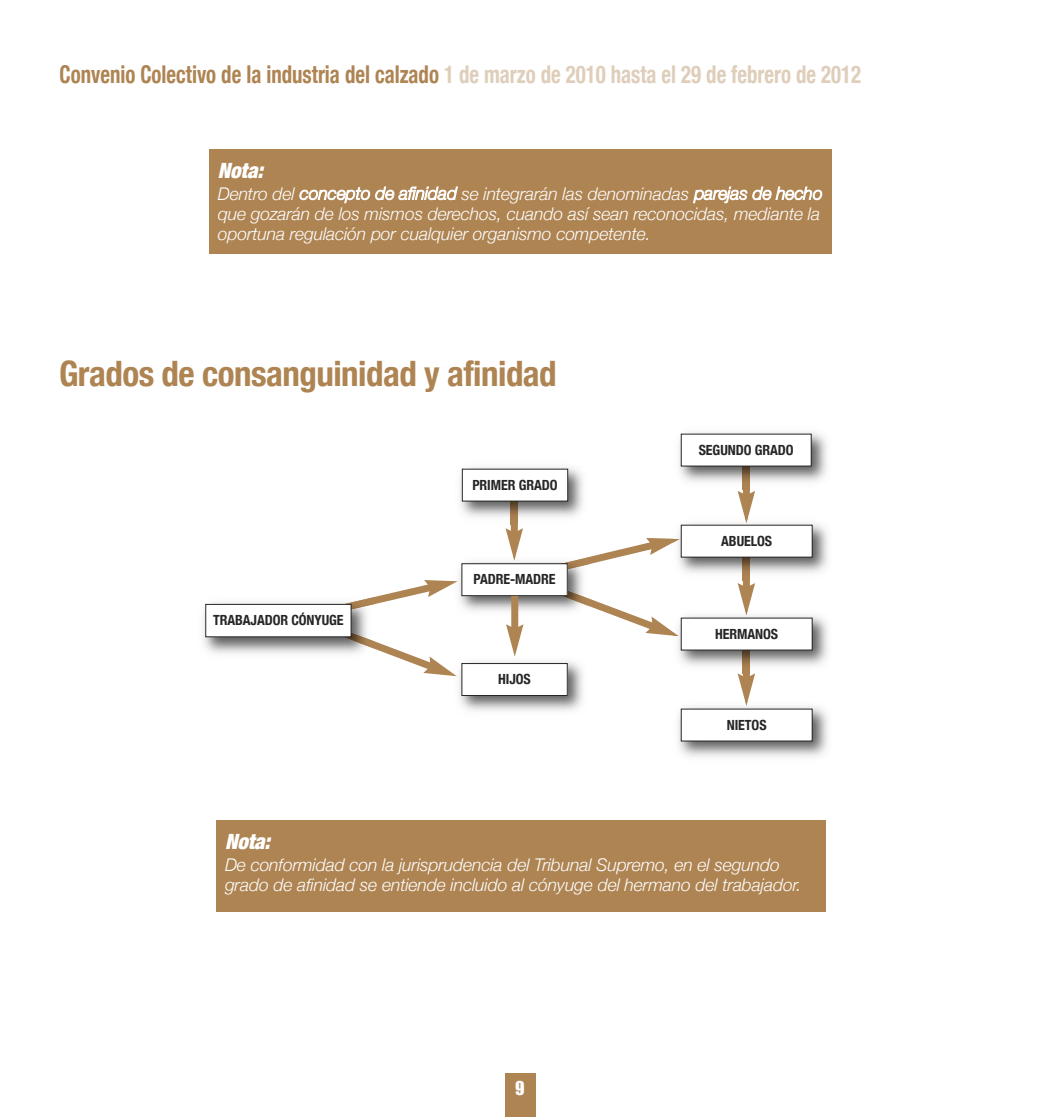
<style>
.page{position:relative;width:1042px;height:1117px;background:#fff}
.page>*{position:absolute;margin:0;border:0;box-sizing:border-box;transform-origin:0 0}
.t1{font:700 condensed 35px "Helvetica Neue";letter-spacing:-.015em;color:#ae8453}
.t2{font:700 condensed 24.5px "Helvetica Neue";color:#ae8453;scale:.85 1}
.t3{font:italic 900 condensed 21px "Helvetica Neue";color:#fff}
.t4{font:italic 300 17.5px/20.5px "Helvetica Neue";letter-spacing:-.005em;color:#fff}
.t5{font:17.5px "Impact";color:#fff}
.t6{font:700 condensed 14px "Helvetica Neue";letter-spacing:-.005em;color:#272627}
.s1{color:#deceba}
</style>
<div class="page">
<div style="left:505px;top:1072px;width:30px;height:44px;background:#ae8453"></div>
<div style="left:209px;top:149px;width:623px;height:104px;background:#ae8453"></div>
<div style="left:743px;top:554px;width:7px;height:35px;background:#ae8453"></div>
<div style="left:743px;top:462px;width:7px;height:35px;background:#ae8453"></div>
<div style="left:511px;top:500px;width:7px;height:34px;background:#ae8453"></div>
<div style="left:216px;top:819px;width:610px;height:92px;background:#ae8453"></div>
<img style="left:460px;top:467px;width:123px;height:57px">
<img style="left:511px;top:501px;width:7px;height:23px">
<div style="left:462px;top:469px;width:106px;height:32px;background:#fff"></div>
<img style="left:457px;top:560px;width:126px;height:58px">
<svg style="left:505px;top:528px;width:18px;height:32px"></svg>
<div style="left:462px;top:563px;width:105px;height:32px;background:#fff"></div>
<div style="left:462px;top:563px;width:105px;height:32px;border:1px solid #272627"></div>
<img style="left:455px;top:656px;width:128px;height:55px">
<div style="left:462px;top:663px;width:105px;height:32px;background:#fff"></div>
<div style="left:462px;top:663px;width:105px;height:32px;border:1px solid #272627"></div>
<img style="left:679px;top:432px;width:148px;height:57px">
<img style="left:743px;top:466px;width:7px;height:23px">
<div style="left:681px;top:434px;width:130px;height:32px;background:#fff"></div>
<img style="left:678px;top:523px;width:150px;height:57px">
<svg style="left:552px;top:536px;width:128px;height:39px"></svg>
<img style="left:743px;top:557px;width:7px;height:23px">
<svg style="left:737px;top:490px;width:18px;height:33px"></svg>
<div style="left:681px;top:525px;width:131px;height:32px;background:#fff"></div>
<img style="left:678px;top:615px;width:150px;height:58px">
<svg style="left:552px;top:582px;width:127px;height:54px"></svg>
<img style="left:743px;top:650px;width:7px;height:23px">
<svg style="left:737px;top:583px;width:18px;height:32px"></svg>
<div style="left:681px;top:618px;width:131px;height:32px;background:#fff"></div>
<img style="left:678px;top:705px;width:150px;height:52px">
<svg style="left:737px;top:673px;width:18px;height:32px"></svg>
<div style="left:681px;top:709px;width:131px;height:31px;background:#fff"></div>
<div style="left:511px;top:595px;width:7px;height:35px;background:#ae8453"></div>
<svg style="left:506px;top:624px;width:17px;height:32px"></svg>
<svg style="left:374px;top:641px;width:83px;height:35px"></svg>
<svg style="left:374px;top:580px;width:83px;height:25px"></svg>
<img style="left:203px;top:602px;width:171px;height:52px">
<img style="left:339px;top:628px;width:35px;height:20px">
<img style="left:341px;top:597px;width:33px;height:14px">
<div style="left:206px;top:604px;width:145px;height:32px;background:#fff"></div>
<div style="left:205px;top:604px;width:146px;height:33px;border:1px solid #272627"></div>
<h2 class="t2" style="left:60px;top:60px;width:944px">Convenio Colectivo de la industria del calzado <span class="s1">1 de marzo de 2010 hasta el 29 de febrero de 2012</span></h2>
<p class="t3" style="left:218px;top:158px;width:51px">Nota:</p>
<p class="t4" style="left:218px;top:183px;width:606px">Dentro del concepto de afinidad se integrarán las denominadas parejas de hecho que gozarán de los mismos derechos, cuando así sean reconocidas, mediante la oportuna regulación por cualquier organismo competente.</p>
<h1 class="t1" style="left:59px;top:353px;width:499px">Grados de consanguinidad y afinidad</h1>
<p class="t6" style="left:472px;top:476px;width:87px">PRIMER GRADO</p>
<p class="t6" style="left:213px;top:611px;width:132px">TRABAJADOR CÓNYUGE</p>
<p class="t6" style="left:473px;top:571px;width:84px">PADRE-MADRE</p>
<p class="t6" style="left:498px;top:670px;width:34px">HIJOS</p>
<p class="t6" style="left:699px;top:441px;width:96px">SEGUNDO GRADO</p>
<p class="t6" style="left:721px;top:532px;width:52px">ABUELOS</p>
<p class="t6" style="left:715px;top:625px;width:65px">HERMANOS</p>
<p class="t6" style="left:727px;top:716px;width:41px">NIETOS</p>
<p class="t3" style="left:225px;top:828px;width:51px">Nota:</p>
<p class="t4" style="left:225px;top:853px;width:578px">De conformidad con la jurisprudencia del Tribunal Supremo, en el segundo grado de afinidad se entiende incluido al cónyuge del hermano del trabajador.</p>
<p class="t5" style="left:515px;top:1077px;width:11px">9</p>
</div>
